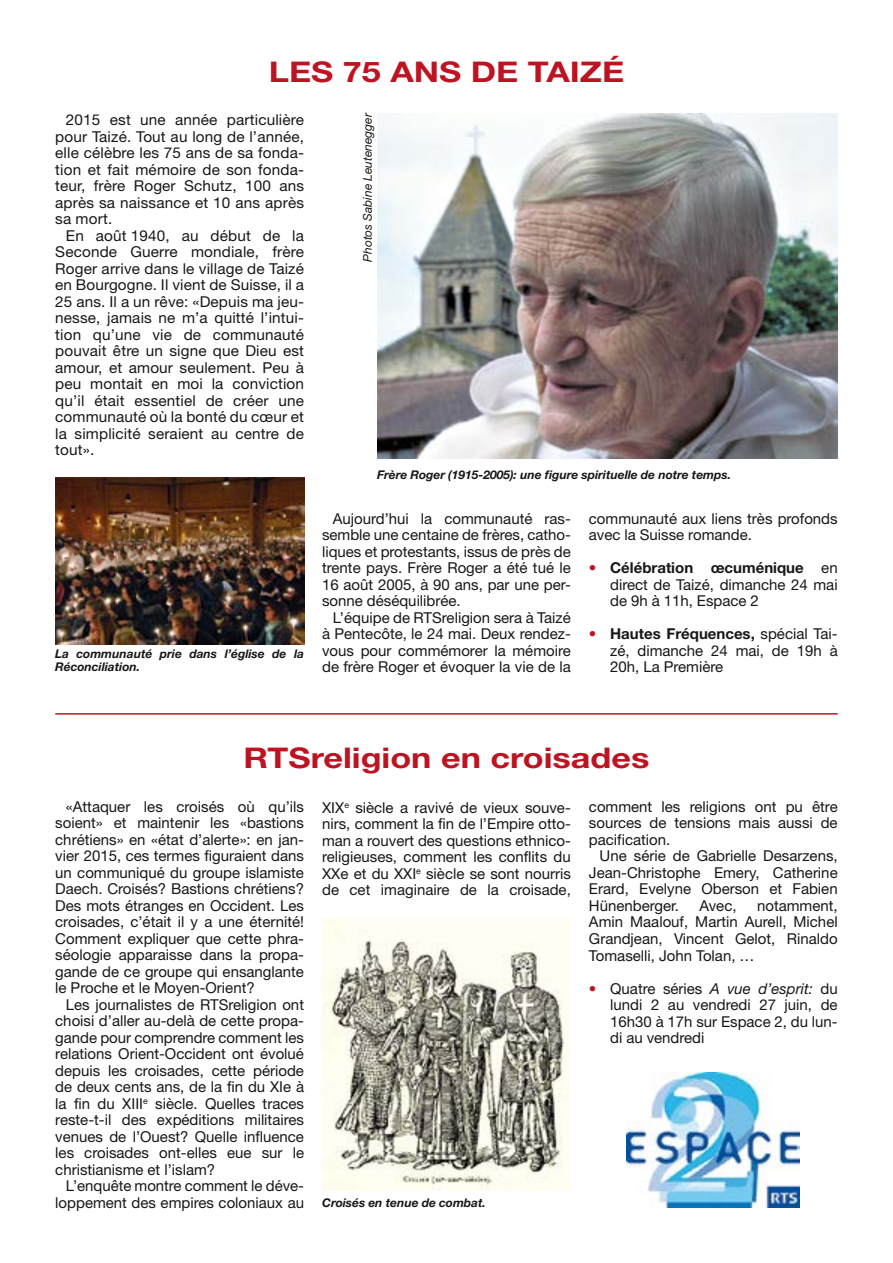
<style>
.page{position:relative;width:893px;height:1263px;background:#fff}
.page>*{position:absolute;margin:0;border:0;box-sizing:border-box;transform-origin:0 0}
.t1{font:700 28.5px "Helvetica Neue";color:#be1321;scale:1.2 1}
.t2{font:15px/16.5px "Helvetica Neue";color:#181716;text-align:justify}
.t3{font:italic 700 12px/13.5px "Helvetica Neue";color:#181716}
.t4{font:italic 12px "Helvetica Neue";color:#181716}
.s1{color:#be1321}
.s2{font-weight:700}
.s3{font-style:italic}
</style>
<div class="page">
<img style="left:377px;top:113px;width:461px;height:346px">
<img style="left:55px;top:478px;width:249px;height:166px">
<hr style="left:55px;top:713px;width:783px;height:2px;background:#be1321">
<img style="left:322px;top:918px;width:249px;height:272px">
<img style="left:627px;top:1073px;width:173px;height:135px">
<h1 class="t1" style="left:269px;top:54px;width:298px">LES 75 ANS DE TAIZÉ</h1>
<p class="t2" style="left:55px;top:111px;width:250px;text-indent:11px">2015 est une année particulière pour Taizé. Tout au long de l’année, elle célèbre les 75 ans de sa fonda&shy;tion et fait mémoire de son fonda&shy;teur, frère Roger Schutz, 100 ans après sa naissance et 10 ans après sa mort.</p>
<p class="t2" style="left:55px;top:227px;width:250px;text-indent:11px">En août 1940, au début de la Seconde Guerre mondiale, frère Roger arrive dans le village de Taizé en Bourgogne. Il vient de Suisse, il a 25 ans. Il a un rêve: «Depuis ma jeu&shy;nesse, jamais ne m’a quitté l’intui&shy;tion qu’une vie de communauté pouvait être un signe que Dieu est amour, et amour seulement. Peu à peu montait en moi la conviction qu’il était essentiel de créer une communauté où la bonté du cœur et la simplicité seraient au centre de tout».</p>
<p class="t3" style="left:55px;top:646px;width:250px">La communauté prie dans l’église de la<br>Réconciliation.</p>
<p class="t4" style="left:360px;top:262px;width:150px;rotate:-90deg">Photos Sabine Leutenegger</p>
<p class="t3" style="left:377px;top:468px;width:356px">Frère Roger (1915-2005): une figure spirituelle de notre temps.</p>
<p class="t2" style="left:322px;top:510px;width:250px;text-indent:11px">Aujourd’hui la communauté ras&shy;semble une centaine de frères, catho&shy;liques et protestants, issus de près de trente pays. Frère Roger a été tué le 16 août 2005, à 90 ans, par une per&shy;sonne déséquilibrée.</p>
<p class="t2" style="left:322px;top:609px;width:250px;text-indent:11px">L’équipe de RTSreligion sera à Taizé à Pentecôte, le 24 mai. Deux rendez&shy;vous pour commémorer la mémoire de frère Roger et évoquer la vie de la</p>
<p class="t2" style="left:589px;top:510px;width:250px">communauté aux liens très profonds avec la Suisse romande.</p>
<p class="t2" style="left:610px;top:560px;width:229px;text-indent:-21px"><span class="s1">•</span> <span class="s2">Célébration œcuménique</span> en direct de Taizé, dimanche 24 mai de 9h à 11h, Espace 2</p>
<p class="t2" style="left:610px;top:626px;width:229px;text-indent:-21px"><span class="s1">•</span> <span class="s2">Hautes Fréquences,</span> spécial Tai&shy;zé, dimanche 24 mai, de 19h à 20h, La Première</p>
<h1 class="t1" style="left:244px;top:740px;width:340px">RTSreligion en croisades</h1>
<p class="t2" style="left:322px;top:799px;width:250px">XIX<sup>e</sup> siècle a ravivé de vieux souve&shy;nirs, comment la fin de l’Empire otto&shy;man a rouvert des questions ethnico&shy;religieuses, comment les conflits du XXe et du XXI<sup>e</sup> siècle se sont nourris de cet imaginaire de la croisade,</p>
<p class="t2" style="left:589px;top:798px;width:250px">comment les religions ont pu être sources de tensions mais aussi de pacification.</p>
<p class="t2" style="left:55px;top:798px;width:250px;text-indent:11px">«Attaquer les croisés où qu’ils soient» et maintenir les «bastions chrétiens» en «état d’alerte»: en jan&shy;vier 2015, ces termes figuraient dans un communiqué du groupe islamiste Daech. Croisés? Bastions chrétiens?<br>Des mots étranges en Occident. Les croisades, c’était il y a une éternité!<br>Comment expliquer que cette phra&shy;séologie apparaisse dans la propa&shy;gande de ce groupe qui ensanglante le Proche et le Moyen-Orient?</p>
<p class="t2" style="left:55px;top:996px;width:250px;text-indent:11px">Les journalistes de RTSreligion ont choisi d’aller au-delà de cette propa&shy;gande pour comprendre comment les relations Orient-Occident ont évolué depuis les croisades, cette période de deux cents ans, de la fin du XIe à la fin du XIII<sup>e</sup> siècle. Quelles traces reste-t-il des expéditions militaires venues de l’Ouest? Quelle influence les croisades ont-elles eue sur le christianisme et l’islam?</p>
<p class="t2" style="left:55px;top:1177px;width:250px;text-align:right">L’enquête montre comment le déve&shy;loppement des empires coloniaux au</p>
<p class="t2" style="left:589px;top:848px;width:250px;text-indent:11px">Une série de Gabrielle Desarzens, Jean-Christophe Emery, Catherine Erard, Evelyne Oberson et Fabien Hünenberger.</p>
<p class="t2" style="left:699px;top:897px;width:39px">Avec,</p>
<p class="t2" style="left:589px;top:897px;width:250px;text-indent:168px">notamment, Amin Maalouf, Martin Aurell, Michel Grandjean, Vincent Gelot, Rinaldo Tomaselli, John Tolan, …</p>
<p class="t2" style="left:610px;top:980px;width:229px;text-indent:-21px"><span class="s1">•</span> Quatre séries <span class="s3">A vue d’esprit:</span> du lundi 2 au vendredi 27 juin, de 16h30 à 17h sur Espace 2, du lun&shy;di au vendredi</p>
<p class="t3" style="left:322px;top:1196px;width:165px">Croisés en tenue de combat.</p>
</div>
